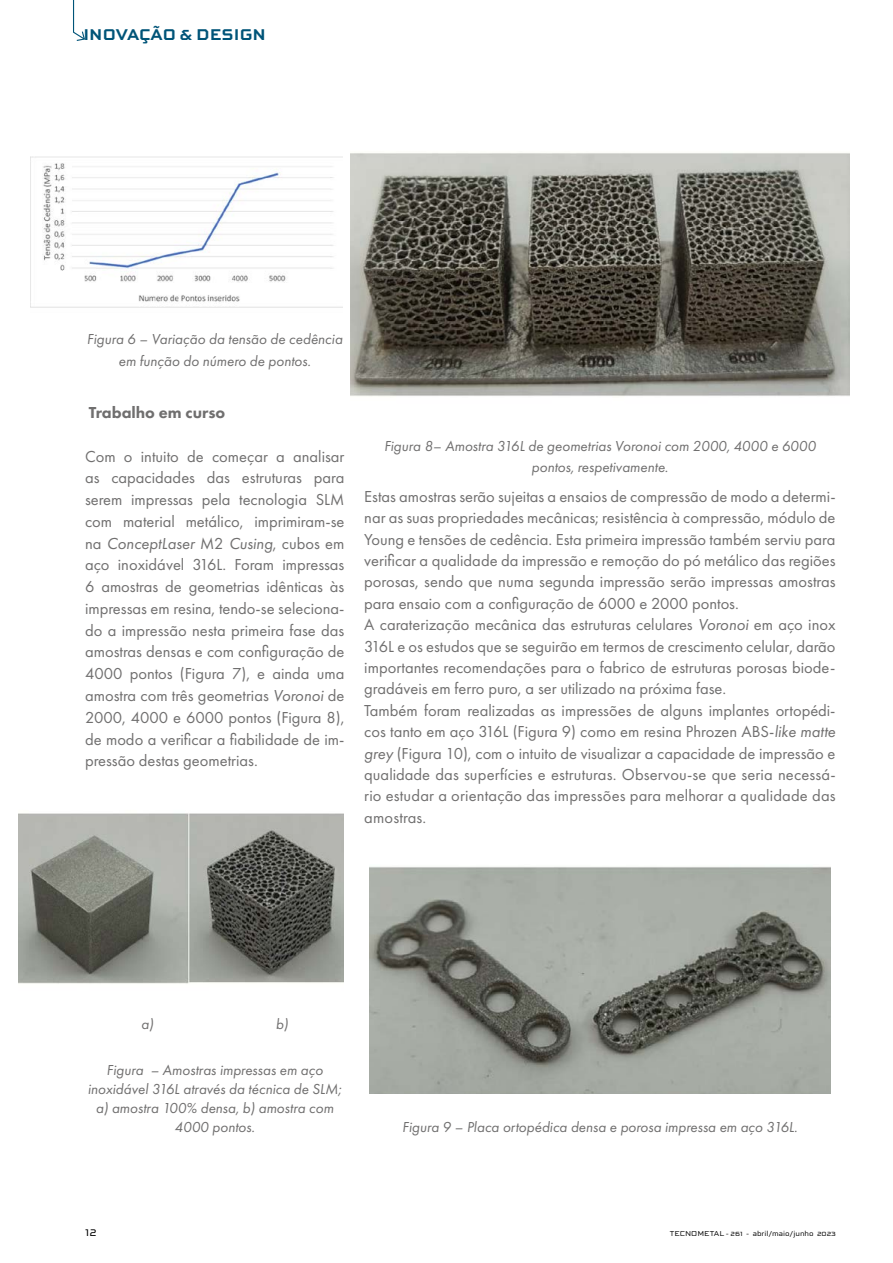
<style>
.page{position:relative;width:893px;height:1263px;background:#fff}
.page>*{position:absolute;margin:0;border:0;box-sizing:border-box;transform-origin:0 0}
.t1{font:16.5px/21.5px "Futura PT";color:#706f6f;text-align:justify}
.t2{font:700 16.5px "Sweet Square Pro";color:#005478}
.t3{font:800 16.5px "Futura PT";color:#706f6f}
.t4{font:italic 15px/18.8px "Futura PT";color:#706f6f;text-align:center}
.t5{font:12px "Sweet Square Pro";color:#000}
.t6{font:7.5px "Sweet Square Pro";color:#000}
.s1{font-style:italic}
</style>
<div class="page">
<svg style="left:73px;top:0;width:12px;height:41px"></svg>
<img style="left:30px;top:156px;width:312px;height:152px">
<img style="left:19px;top:813px;width:325px;height:171px">
<img style="left:350px;top:153px;width:499px;height:244px">
<img style="left:370px;top:866px;width:460px;height:227px">
<p class="t2" style="left:84px;top:22px;width:184px">INOVAÇÃO &amp; DESIGN</p>
<p class="t4" style="left:87px;top:328px;width:257px;line-height:21.8px">Figura 6 – Variação da tensão de cedência em função do número de pontos.</p>
<p class="t3" style="left:89px;top:402px;width:138px">Trabalho em curso</p>
<p class="t1" style="left:85px;top:445px;width:261px">Com o intuito de começar a analisar as capacidades das estruturas para serem impressas pela tecnologia SLM com material metálico, imprimiram-se na <span class="s1">ConceptLaser</span> M2 <span class="s1">Cusing</span>, cubos em aço inoxidável 316L. Foram impressas 6 amostras de geometrias idênticas às impressas em resina, tendo-se seleciona&shy;do a impressão nesta primeira fase das amostras densas e com configuração de 4000 pontos (Figura 7), e ainda uma amostra com três geometrias <span class="s1">Voronoi</span> de 2000, 4000 e 6000 pontos (Figura 8), de modo a verificar a fiabilidade de im&shy;pressão destas geometrias.</p>
<p class="t4" style="left:384px;top:435px;width:433px;line-height:21.3px">Figura 8– Amostra 316L de geometrias Voronoi com 2000, 4000 e 6000 pontos, respetivamente.</p>
<p class="t1" style="left:364px;top:486px;width:473px;text-align:left">Estas amostras serão sujeitas a ensaios de compressão de modo a determi&shy;nar as suas propriedades mecânicas; resistência à compressão, módulo de Young e tensões de cedência. Esta primeira impressão também serviu para verificar a qualidade da impressão e remoção do pó metálico das regiões porosas, sendo que numa segunda impressão serão impressas amostras para ensaio com a configuração de 6000 e 2000 pontos.<br>A caraterização mecânica das estruturas celulares <span class="s1">Voronoi</span> em aço inox 316L e os estudos que se seguirão em termos de crescimento celular, darão importantes recomendações para o fabrico de estruturas porosas biode&shy;gradáveis em ferro puro, a ser utilizado na próxima fase.<br>Também foram realizadas as impressões de alguns implantes ortopédi&shy;cos tanto em aço 316L (Figura 9) como em resina Phrozen ABS-<span class="s1">like matte grey</span> (Figura 10), com o intuito de visualizar a capacidade de impressão e qualidade das superfícies e estruturas. Observou-se que seria necessá&shy;rio estudar a orientação das impressões para melhorar a qualidade das amostras.</p>
<p class="t4" style="left:141px;top:1015px;width:14px">a)</p>
<p class="t4" style="left:276px;top:1015px;width:14px">b)</p>
<p class="t4" style="left:88px;top:1061px;width:255px">Figura – Amostras impressas em aço inoxidável 316L através da técnica de SLM; a) amostra 100% densa, b) amostra com<br>4000 pontos.</p>
<p class="t4" style="left:402px;top:1117px;width:397px">Figura 9 – Placa ortopédica densa e porosa impressa em aço 316L.</p>
<p class="t5" style="left:85px;top:1223px;width:13px">12</p>
<p class="t6" style="left:670px;top:1228px;width:168px">TECNOMETAL - 261 - abril/maio/junho 2023</p>
</div>
